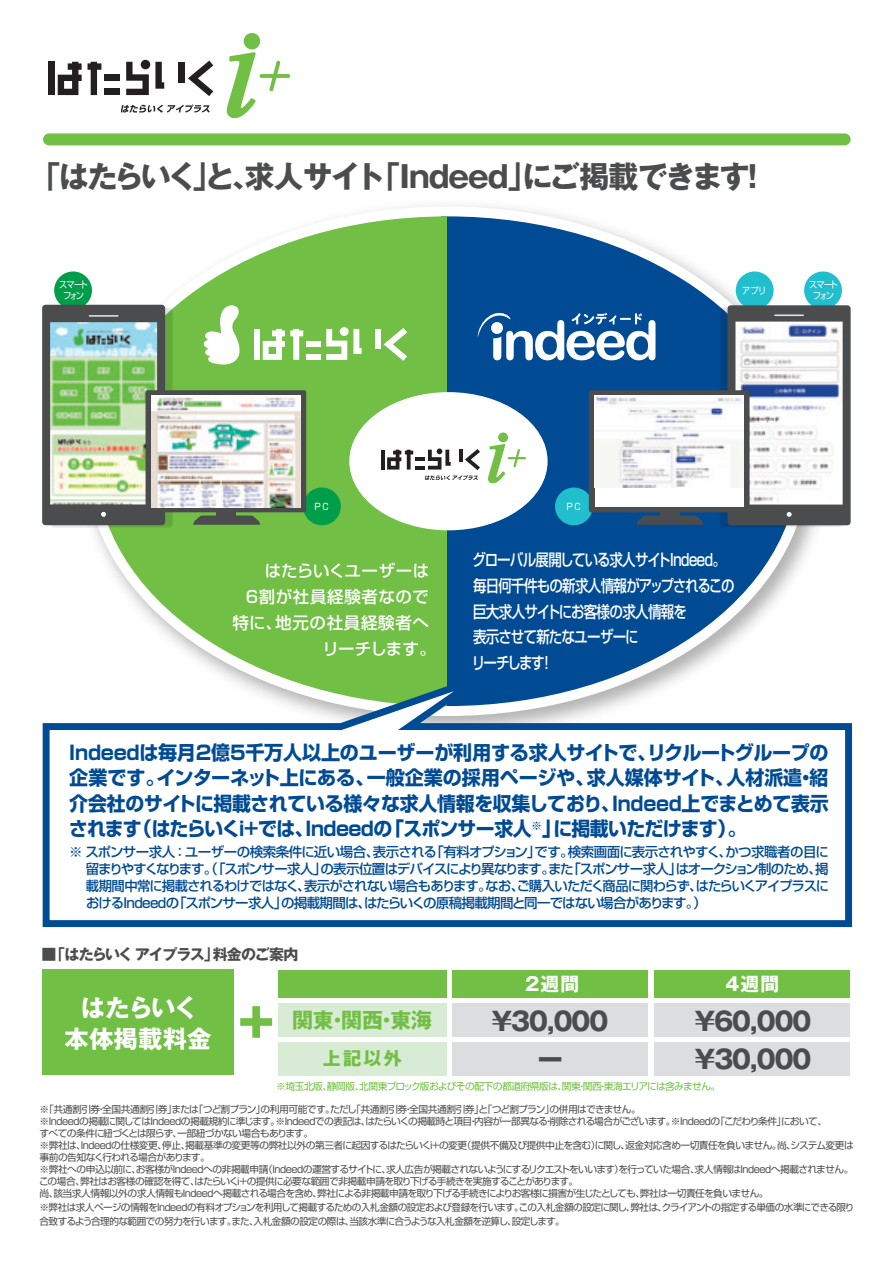
<style>
.page{position:relative;width:893px;height:1263px;background:#fff}
.page>*{position:absolute;margin:0;border:0;box-sizing:border-box;transform-origin:0 0}
.t1{font:700 43.65px "Shin Go Pro";color:#71bf44}
.t2{font:700 30.3px "Gothic MB101 Pro";letter-spacing:-.04em;color:#4b4c4d}
.t3{font:700 25.65px/38.2px "Gothic MB101 Pro";letter-spacing:-.06em;color:#4b4c4d;text-align:center}
.t4{font:700 24.3px/31.2px "Gothic MB101 Pro";letter-spacing:.01em;color:#fff;text-align:center}
.t5{font:700 21px "Gothic MB101 Pro";color:#71bf44}
.t6{font:700 19.5px/25.5px "Shin Go Pro";letter-spacing:-.03em;color:#014b94;text-align:justify}
.t7{font:700 18.6px "Gothic MB101 Pro";letter-spacing:.06em;color:#fff}
.t8{font:700 18px "Gothic MB101 Pro";color:#71bf44}
.t9{font:500 16.5px/25.8px "Shin Go Pro";letter-spacing:-.055em;color:#fff;scale:.82 1}
.t10{font:500 16.5px "Shin Go Pro";letter-spacing:.04em;color:#fff}
.t11{font:500 16.5px "Shin Go Pro";letter-spacing:.035em;color:#fff}
.t12{font:500 16.5px "Shin Go Pro";letter-spacing:-.005em;color:#fff}
.t13{font:500 16.5px "Shin Go Pro";letter-spacing:-.055em;color:#fff}
.t14{font:700 15px "Gothic MB101 Pro";letter-spacing:-.08em;color:#4b4c4d}
.t15{font:500 13.5px/17.2px "Shin Go Pro";letter-spacing:-.055em;color:#014b94;text-align:justify}
.t16{font:9.75px/12px "Shin Go Pro";letter-spacing:-.06em;color:#4b4c4d}
.t17{font:9.75px "Shin Go Pro";letter-spacing:-.05em;color:#71bf44}
.t18{font:9.15px/10.5px "Shin Go Pro";letter-spacing:-.105em;color:#fff;text-align:center;scale:.9 1}
</style>
<div class="page">
<svg style="left:447px;top:216px;width:351px;height:452px;fill:#014b94"></svg>
<svg style="left:96px;top:216px;width:351px;height:452px;fill:#71bf44"></svg>
<div style="left:349px;top:392px;width:199px;height:138px;background:#fff;border-radius:50%"></div>
<hr style="left:381px;top:450px;width:4px;height:20px;background:#231f20">
<svg style="left:488px;top:432px;width:38px;height:51px"></svg>
<svg style="left:387px;top:448px;width:93px;height:32px"></svg>
<svg style="left:204px;top:304px;width:38px;height:61px"></svg>
<div style="left:254px;top:329px;width:5px;height:31px;background:#fff"></div>
<svg style="left:326px;top:329px;width:21px;height:31px"></svg>
<svg style="left:353px;top:329px;width:9px;height:25px"></svg>
<div style="left:375px;top:329px;width:6px;height:19px;background:#fff"></div>
<div style="left:306px;top:341px;width:14px;height:6px;background:#fff"></div>
<div style="left:306px;top:354px;width:14px;height:6px;background:#fff"></div>
<div style="left:340px;top:327px;width:9px;height:9px;background:#fff;border-radius:50%"></div>
<svg style="left:263px;top:329px;width:40px;height:31px"></svg>
<svg style="left:384px;top:328px;width:23px;height:33px"></svg>
<div style="left:48px;top:62px;width:6px;height:33px;background:#231f20"></div>
<svg style="left:126px;top:62px;width:23px;height:33px"></svg>
<svg style="left:155px;top:62px;width:9px;height:27px"></svg>
<div style="left:178px;top:62px;width:7px;height:20px;background:#231f20"></div>
<div style="left:104px;top:74px;width:16px;height:7px;background:#231f20"></div>
<div style="left:104px;top:89px;width:16px;height:6px;background:#231f20"></div>
<div style="left:141px;top:60px;width:9px;height:9px;background:#231f20;border-radius:50%"></div>
<svg style="left:58px;top:62px;width:43px;height:33px"></svg>
<svg style="left:188px;top:61px;width:25px;height:35px"></svg>
<svg style="left:227px;top:33px;width:63px;height:85px"></svg>
<svg style="left:121px;top:105px;width:89px;height:8px"></svg>
<div style="left:43px;top:133px;width:808px;height:12px;background:#71bf44;border-radius:6px"></div>
<div style="left:278px;top:1042px;width:168px;height:33px;background:#d8ebd4"></div>
<div style="left:278px;top:1003px;width:168px;height:33px;background:#d8ebd4"></div>
<div style="left:278px;top:970px;width:168px;height:27px;background:#71bf44"></div>
<div style="left:42px;top:970px;width:192px;height:105px;background:#71bf44"></div>
<div style="left:452px;top:1042px;width:196px;height:33px;background:#dcdddf"></div>
<div style="left:452px;top:1003px;width:196px;height:33px;background:#dcdddf"></div>
<div style="left:452px;top:970px;width:196px;height:27px;background:#71bf44"></div>
<div style="left:654px;top:1042px;width:196px;height:33px;background:#dcdddf"></div>
<div style="left:654px;top:1003px;width:196px;height:33px;background:#dcdddf"></div>
<div style="left:654px;top:970px;width:196px;height:27px;background:#71bf44"></div>
<svg style="left:240px;top:1006px;width:33px;height:32px"></svg>
<div style="left:804px;top:271px;width:38px;height:38px;background:#21bece;border-radius:50%"></div>
<div style="left:54px;top:271px;width:38px;height:38px;background:#009e4b;border-radius:50%"></div>
<div style="left:736px;top:271px;width:38px;height:38px;background:#21bece;border-radius:50%"></div>
<svg style="left:43px;top:668px;width:809px;height:259px"></svg>
<svg style="left:50px;top:307px;width:123px;height:221px"></svg>
<img style="left:42px;top:305px;width:123px;height:220px">
<div style="left:303px;top:487px;width:38px;height:38px;background:#009e4b;border-radius:50%"></div>
<div style="left:555px;top:487px;width:38px;height:38px;background:#21bece;border-radius:50%"></div>
<svg style="left:146px;top:390px;width:160px;height:122px;background:#666766"></svg>
<svg style="left:193px;top:515px;width:67px;height:10px"></svg>
<div style="left:217px;top:511px;width:19px;height:8px;background:#4b4c4d"></div>
<img style="left:152px;top:396px;width:148px;height:111px">
<svg style="left:478px;top:312px;width:177px;height:48px"></svg>
<svg style="left:720px;top:307px;width:123px;height:220px"></svg>
<svg style="left:727px;top:305px;width:124px;height:220px"></svg>
<div style="left:589px;top:390px;width:160px;height:122px;background:#4b4c4d;border-radius:2px"></div>
<svg style="left:636px;top:515px;width:68px;height:10px"></svg>
<div style="left:660px;top:511px;width:19px;height:8px;background:#4b4c4d"></div>
<div style="left:595px;top:396px;width:148px;height:111px;background:#fff"></div>
<img style="left:595px;top:396px;width:148px;height:91px">
<h2 class="t2" style="left:30px;top:151px;width:739px">「はたらいく」と、求人サイト「Indeed」にご掲載できます！</h2>
<p class="t18" style="left:59px;top:279px;width:34px">スマートフォン</p>
<p class="t18" style="left:742px;top:284px;width:28px">アプリ</p>
<p class="t18" style="left:809px;top:279px;width:34px">スマートフォン</p>
<p class="t18" style="left:314px;top:500px;width:18px">PC</p>
<p class="t18" style="left:566px;top:500px;width:18px">PC</p>
<h3 class="t12" style="left:265px;top:557px;width:166px">はたらいくユーザーは</h3>
<h3 class="t11" style="left:246px;top:583px;width:185px">6割が社員経験者なので</h3>
<h3 class="t10" style="left:232px;top:609px;width:198px">特に、地元の社員経験者へ</h3>
<h3 class="t13" style="left:322px;top:635px;width:115px">リーチします。</h3>
<h3 class="t9" style="left:472px;top:545px;width:322px">グローバル展開している求人サイトIｎｄｅｅｄ。毎日何千件もの新求人情報がアップされるこの巨大求人サイトにお客様の求人情報を<br>表示させて新たなユーザーに<br>リーチします！</h3>
<h3 class="t6" style="left:69px;top:738px;width:761px">Indeedは毎月2億5千万人以上のユーザーが利用する求人サイトで、リクルートグループの企業です。インターネット上にある、一般企業の採用ページや、求人媒体サイト、人材派遣・紹介会社のサイトに掲載されている様々な求人情報を収集しており、Indeed上でまとめて表示されます（はたらいくi+では、Indeedの「スポンサー求人<sup>※</sup>」に掲載いただけます）。</h3>
<p class="t15" style="left:86px;top:841px;width:745px;text-indent:-17px">※ スポンサー求人：ユーザーの検索条件に近い場合、表示される「有料オプション」です。検索画面に表示されやすく、かつ求職者の目に留まりやすくなります。（「スポンサー求人」の表示位置はデバイスにより異なります。また「スポンサー求人」はオークション制のため、掲載期間中常に掲載されるわけではなく、表示がされない場合もあります。なお、ご購入いただく商品に関わらず、はたらいくアイプラスにおけるIndeedの「スポンサー求人」の掲載期間は、はたらいくの原稿掲載期間と同一ではない場合があります。）</p>
<h3 class="t14" style="left:41px;top:941px;width:259px">■「はたらいく アイプラス」料金のご案内</h3>
<h3 class="t4" style="left:65px;top:989px;width:149px">はたらいく本体掲載料金</h3>
<h1 class="t1" style="left:240px;top:988px;width:35px">+</h1>
<h3 class="t5" style="left:292px;top:1003px;width:142px">関東・関西・東海</h3>
<h3 class="t8" style="left:323px;top:1043px;width:81px">上記以外</h3>
<h3 class="t7" style="left:525px;top:968px;width:55px">2週間</h3>
<h3 class="t7" style="left:723px;top:968px;width:57px">４週間</h3>
<h3 class="t3" style="left:489px;top:999px;width:121px">￥30,000ー</h3>
<h3 class="t3" style="left:692px;top:999px;width:121px;text-align:left">￥60,000￥30,000</h3>
<p class="t17" style="left:276px;top:1079px;width:446px">※埼玉北版、静岡版、北関東ブロック版およびその配下の都道府県版は、関東・関西・東海エリアには含みません。</p>
<p class="t16" style="left:39px;top:1102px;width:816px">※「共通割引券・全国共通割引券」または「つど割プラン」の利用可能です。ただし「共通割引券・全国共通割引券」と「つど割プラン」の併用はできません。<br>※Indeedの掲載に関してはIndeedの掲載規約に準じます。※Indeedでの表記は、はたらいくの掲載時と項目・内容が一部異なる・削除される場合がございます。※Indeedの「こだわり条件」において、<br>すべての条件に紐づくとは限らず、一部紐づかない場合もあります。<br>※弊社は、Indeedの仕様変更、停止、掲載基準の変更等の弊社以外の第三者に起因するはたらいくi+の変更（提供不備及び提供中止を含む）に関し、返金対応含め一切責任を負いません。尚、システム変更は事前の告知なく行われる場合があります。<br>※弊社への申込以前に、お客様がIndeedへの非掲載申請（Indeedの運営するサイトに、求人広告が掲載されないようにするリクエストをいいます）を行っていた場合、求人情報はIndeedへ掲載されません。この場合、弊社はお客様の確認を得て、はたらいくi＋の提供に必要な範囲で非掲載申請を取り下げる手続きを実施することがあります。<br>尚、該当求人情報以外の求人情報もIndeedへ掲載される場合を含め、弊社による非掲載申請を取り下げる手続きによりお客様に損害が生じたとしても、弊社は一切責任を負いません。</p>
<p class="t16" style="left:39px;top:1199px;width:816px;line-height:13.8px">※弊社は求人ページの情報をIndeedの有料オプションを利用して掲載するための入札金額の設定および登録を行います。この入札金額の設定に関し、弊社は、クライアントの指定する単価の水準にできる限り合致するよう合理的な範囲での努力を行います。また、入札金額の設定の際は、当該水準に合うような入札金額を逆算し、設定します。</p>
</div>
